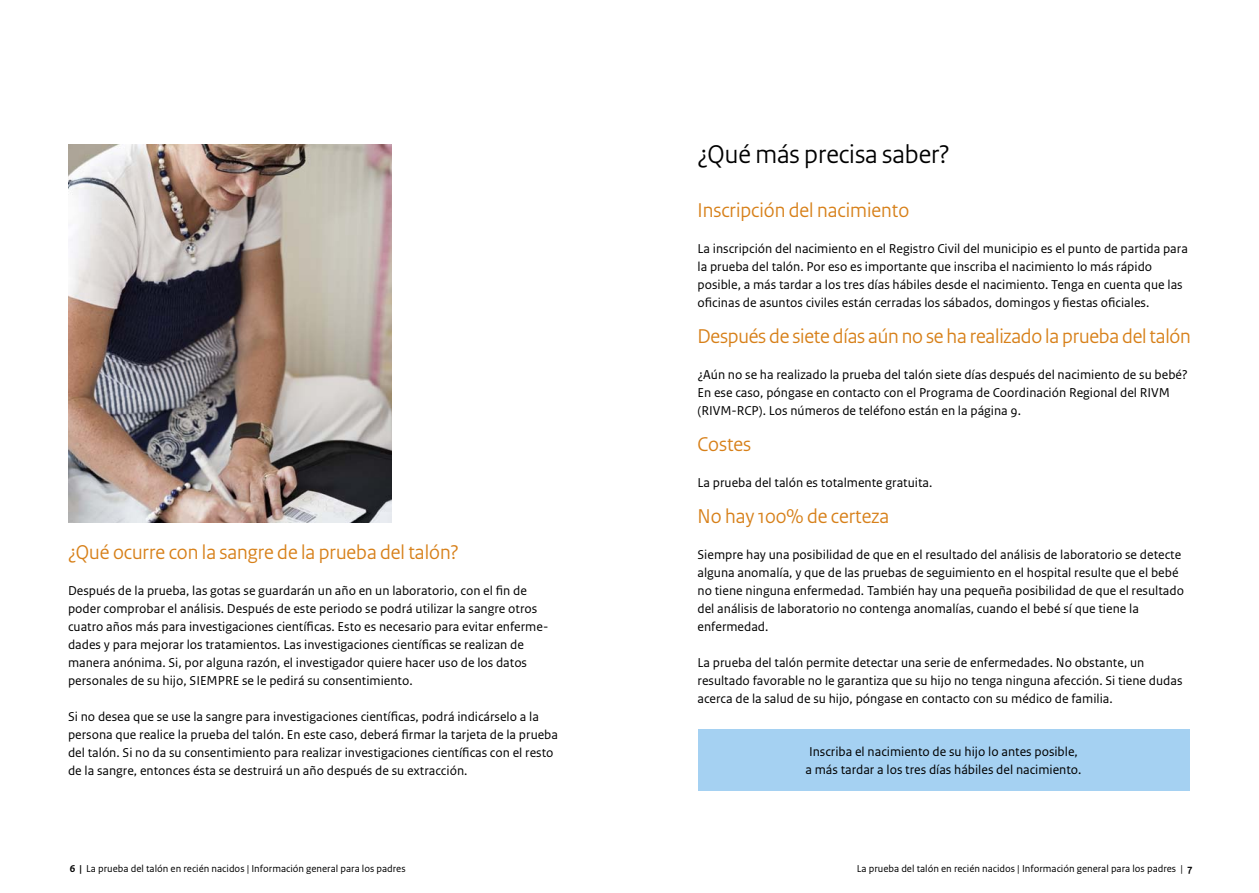
<style>
.page{position:relative;width:1259px;height:893px;background:#fff}
.page>*{position:absolute;margin:0;border:0;box-sizing:border-box;transform-origin:0 0}
.t1{font:27px "Rijksoverheid Sans Heading";color:#000}
.t2{font:21px "Rijksoverheid Sans Heading";color:#d78019}
.t3{font:13.5px/18px "Rijksoverheid Sans Text";color:#000}
.t4{font:10.5px "Rijksoverheid Sans Text";color:#000}
.s1{font-weight:700}
</style>
<div class="page">
<div style="left:697px;top:729px;width:492px;height:62px;background:#a5d1f2"></div>
<img style="left:68px;top:145px;width:323px;height:378px">
<h2 class="t2" style="left:68px;top:544px;width:392px">¿Qué ocurre con la sangre de la prueba del talón?</h2>
<p class="t3" style="left:68px;top:582px;width:482px">Después de la prueba, las gotas se guardarán un año en un laboratorio, con el fin de poder comprobar el análisis. Después de este periodo se podrá utilizar la sangre otros cuatro años más para investigaciones científicas. Esto es necesario para evitar enferme&shy;dades y para mejorar los tratamientos. Las investigaciones científicas se realizan de manera anónima. Si, por alguna razón, el investigador quiere hacer uso de los datos personales de su hijo, SIEMPRE se le pedirá su consentimiento.</p>
<p class="t3" style="left:68px;top:708px;width:491px">Si no desea que se use la sangre para investigaciones científicas, podrá indicárselo a la persona que realice la prueba del talón. En este caso, deberá firmar la tarjeta de la prueba del talón. Si no da su consentimiento para realizar investigaciones científicas con el resto de la sangre, entonces ésta se destruirá un año después de su extracción.</p>
<h1 class="t1" style="left:697px;top:143px;width:253px">¿Qué más precisa saber?</h1>
<h2 class="t2" style="left:697px;top:202px;width:213px">Inscripción del nacimiento</h2>
<p class="t3" style="left:697px;top:240px;width:492px">La inscripción del nacimiento en el Registro Civil del municipio es el punto de partida para la prueba del talón. Por eso es importante que inscriba el nacimiento lo más rápido posible, a más tardar a los tres días hábiles desde el nacimiento. Tenga en cuenta que las oficinas de asuntos civiles están cerradas los sábados, domingos y fiestas oficiales.</p>
<h2 class="t2" style="left:697px;top:328px;width:495px">Después de siete días aún no se ha realizado la prueba del talón</h2>
<p class="t3" style="left:697px;top:366px;width:492px">¿Aún no se ha realizado la prueba del talón siete días después del nacimiento de su bebé?<br>En ese caso, póngase en contacto con el Programa de Coordinación Regional del RIVM (RIVM-RCP). Los números de teléfono están en la página 9.</p>
<h2 class="t2" style="left:697px;top:436px;width:55px">Costes</h2>
<p class="t3" style="left:697px;top:474px;width:236px">La prueba del talón es totalmente gratuita.</p>
<h2 class="t2" style="left:697px;top:508px;width:193px">No hay 100% de certeza</h2>
<p class="t3" style="left:697px;top:546px;width:488px">Siempre hay una posibilidad de que en el resultado del análisis de laboratorio se detecte alguna anomalía, y que de las pruebas de seguimiento en el hospital resulte que el bebé no tiene ninguna enfermedad. También hay una pequeña posibilidad de que el resultado del análisis de laboratorio no contenga anomalías, cuando el bebé sí que tiene la enfermedad.</p>
<p class="t3" style="left:697px;top:654px;width:486px">La prueba del talón permite detectar una serie de enfermedades. No obstante, un resultado favorable no le garantiza que su hijo no tenga ninguna afección. Si tiene dudas acerca de la salud de su hijo, póngase en contacto con su médico de familia.</p>
<p class="t3" style="left:805px;top:744px;width:278px">Inscriba el nacimiento de su hijo lo antes posible, a más tardar a los tres días hábiles del nacimiento.</p>
<p class="t4" style="left:70px;top:864px;width:337px"><span class="s1">6 |</span> La prueba del talón en recién nacidos | Información general para los padres</p>
<p class="t4" style="left:856px;top:864px;width:337px">La prueba del talón en recién nacidos | Información general para los padres | <span class="s1">7</span></p>
</div>
